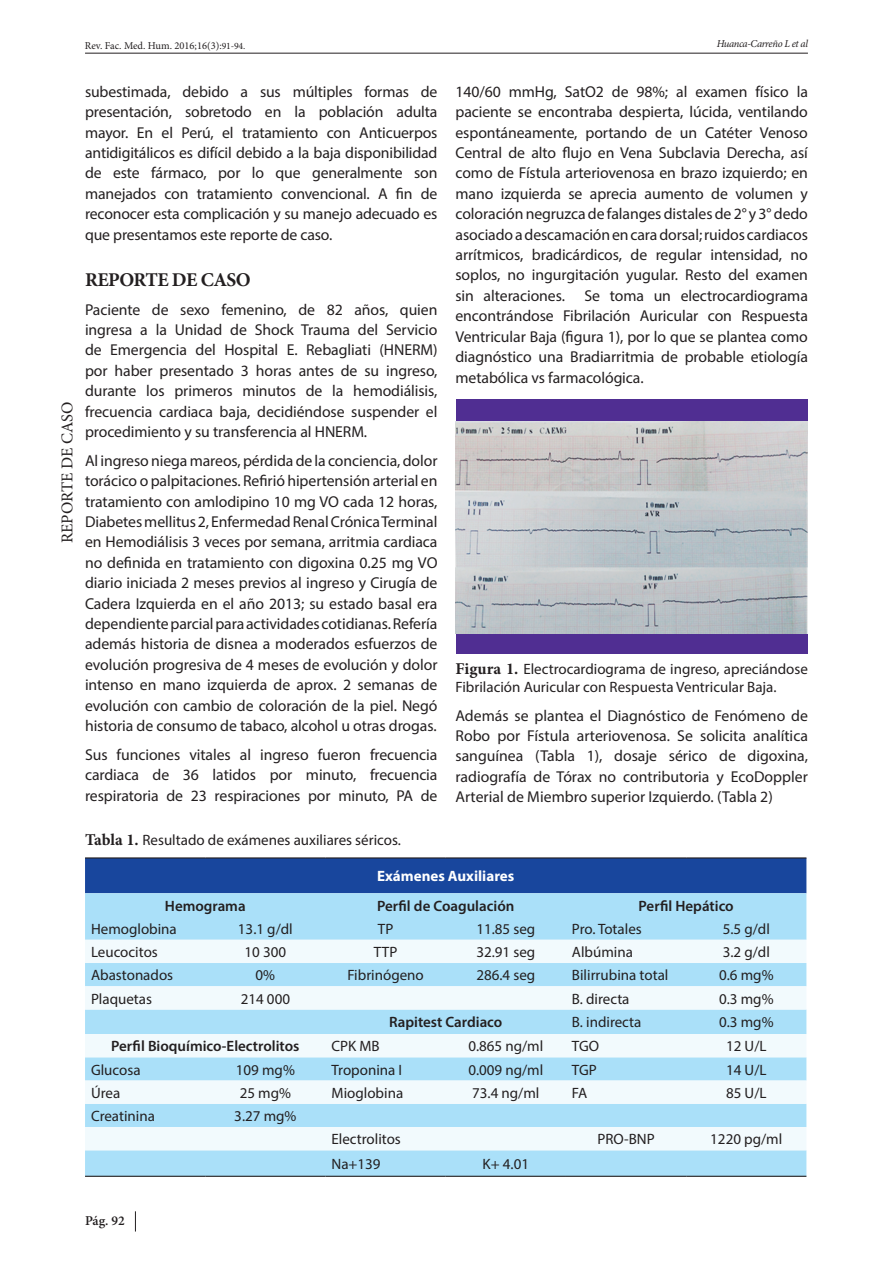
<style>
.page{position:relative;width:893px;height:1263px;background:#fff}
.page>*{position:absolute;margin:0;border:0;box-sizing:border-box;transform-origin:0 0}
.SUB_TITULO_3{font:700 19.5px "Minion Pro";letter-spacing:-.025em;color:#231f20}
.t1{font:16.5px "Minion Pro";color:#231f20}
.PARRAFO_OK{font:15.75px/20.4px "Myriad Pro";letter-spacing:-.005em;color:#231f20;text-align:justify}
.PARRAFO_6_ABAJO{font:15.75px/20.4px "Myriad Pro";letter-spacing:-.01em;color:#231f20;text-align:justify}
.t2{font:15px/18px "Myriad Pro";color:#231f20}
.t3{font:600 15px "Myriad Pro";color:#231f20}
.t4{font:700 15px "Myriad Pro";color:#fff}
.t5{font:600 13.5px "Minion Pro";color:#231f20}
.t6{font:10.5px "Minion Pro";color:#231f20}
.t7{font:italic 10.5px "Minion Pro";letter-spacing:-.035em;color:#231f20}
.s1{font-size:9.75px}
.s2{font-family:"Minion Pro";font-weight:700;font-size:16.5px}
</style>
<div class="page">
<hr style="left:85px;top:53px;width:723px;height:1px;background:#231f20">
<svg style="left:135px;top:1211px;width:1px;height:20px"></svg>
<div style="left:456px;top:399px;width:351px;height:255px;background:#502e92"></div>
<img style="left:455px;top:421px;width:353px;height:212px">
<div style="left:85px;top:858px;width:721px;height:35px;background:#18469d"></div>
<div style="left:85px;top:893px;width:721px;height:283px;background:#aae0f9"></div>
<svg style="left:85px;top:940px;width:721px;height:210px;fill:#f2fafd"></svg>
<hr style="left:85px;top:857px;width:120px;height:1px;background:#231f20">
<hr style="left:205px;top:857px;width:120px;height:1px;background:#231f20">
<hr style="left:325px;top:857px;width:121px;height:1px;background:#231f20">
<hr style="left:446px;top:857px;width:120px;height:1px;background:#231f20">
<hr style="left:566px;top:857px;width:120px;height:1px;background:#231f20">
<hr style="left:686px;top:857px;width:120px;height:1px;background:#231f20">
<hr style="left:85px;top:1176px;width:120px;height:1px;background:#231f20">
<hr style="left:205px;top:1176px;width:120px;height:1px;background:#231f20">
<hr style="left:325px;top:1176px;width:121px;height:1px;background:#231f20">
<hr style="left:446px;top:1176px;width:120px;height:1px;background:#231f20">
<hr style="left:566px;top:1176px;width:120px;height:1px;background:#231f20">
<hr style="left:686px;top:1176px;width:120px;height:1px;background:#231f20">
<p class="t6" style="left:85px;top:38px;width:162px">Rev. Fac. Med. Hum. 2016;16(3):<span class="s1">91-94.</span></p>
<p class="t7" style="left:717px;top:36px;width:93px">Huanca-Carreño L et al</p>
<p class="t1" style="left:56px;top:543px;width:143px;rotate:-90deg">REPORTE DE CASO</p>
<p class="PARRAFO_6_ABAJO" style="left:85px;top:81px;width:354px">subestimada, debido a sus múltiples formas de presentación, sobretodo en la población adulta mayor. En el Perú, el tratamiento con Anticuerpos antidigitálicos es difícil debido a la baja disponibilidad de este fármaco, por lo que generalmente son manejados con tratamiento convencional. A fin de reconocer esta complicación y su manejo adecuado es que presentamos este reporte de caso.</p>
<p class="SUB_TITULO_3" style="left:85px;top:266px;width:167px">REPORTE DE CASO</p>
<p class="PARRAFO_OK" style="left:85px;top:299px;width:354px">Paciente de sexo femenino, de 82 años, quien ingresa a la Unidad de Shock Trauma del Servicio de Emergencia del Hospital E. Rebagliati (HNERM) por haber presentado 3 horas antes de su ingreso, durante los primeros minutos de la hemodiálisis, frecuencia cardiaca baja, decidiéndose suspender el procedimiento y su transferencia al HNERM.</p>
<p class="PARRAFO_OK" style="left:85px;top:450px;width:354px">Al ingreso niega mareos, pérdida de la conciencia, dolor torácico o palpitaciones. Refirió hipertensión arterial en tratamiento con amlodipino 10 mg VO cada 12 horas, Diabetes mellitus 2, Enfermedad Renal Crónica Terminal en Hemodiálisis 3 veces por semana, arritmia cardiaca no definida en tratamiento con digoxina 0.25 mg VO diario iniciada 2 meses previos al ingreso y Cirugía de Cadera Izquierda en el año 2013; su estado basal era dependiente parcial para actividades cotidianas. Refería además historia de disnea a moderados esfuerzos de evolución progresiva de 4 meses de evolución y dolor intenso en mano izquierda de aprox. 2 semanas de evolución con cambio de coloración de la piel. Negó historia de consumo de tabaco, alcohol u otras drogas.</p>
<p class="PARRAFO_OK" style="left:85px;top:744px;width:354px">Sus funciones vitales al ingreso fueron frecuencia cardiaca de 36 latidos por minuto, frecuencia respiratoria de 23 respiraciones por minuto, PA de</p>
<p class="PARRAFO_OK" style="left:455px;top:81px;width:354px">140/60 mmHg, SatO2 de 98%; al examen físico la paciente se encontraba despierta, lúcida, ventilando espontáneamente, portando de un Catéter Venoso Central de alto flujo en Vena Subclavia Derecha, así como de Fístula arteriovenosa en brazo izquierdo; en mano izquierda se aprecia aumento de volumen y coloración negruzca de falanges distales de 2° y 3° dedo asociado a descamación en cara dorsal; ruidos cardiacos arrítmicos, bradicárdicos, de regular intensidad, no soplos, no ingurgitación yugular. Resto del examen sin alteraciones. Se toma un electrocardiograma encontrándose Fibrilación Auricular con Respuesta Ventricular Baja (figura 1), por lo que se plantea como diagnóstico una Bradiarritmia de probable etiología metabólica vs farmacológica.</p>
<p class="t2" style="left:455px;top:660px;width:354px"><span class="s2">Figura 1.</span> Electrocardiograma de ingreso, apreciándose<br>Fibrilación Auricular con Respuesta Ventricular Baja.</p>
<p class="PARRAFO_6_ABAJO" style="left:455px;top:705px;width:354px">Además se plantea el Diagnóstico de Fenómeno de Robo por Fístula arteriovenosa. Se solicita analítica sanguínea (Tabla 1), dosaje sérico de digoxina, radiografía de Tórax no contributoria y EcoDoppler Arterial de Miembro superior Izquierdo. (Tabla 2)</p>
<p class="t2" style="left:85px;top:831px;width:317px"><span class="s2">Tabla 1.</span> Resultado de exámenes auxiliares séricos.</p>
<p class="t4" style="left:377px;top:866px;width:139px">Exámenes Auxiliares</p>
<p class="t3" style="left:165px;top:896px;width:82px">Hemograma</p>
<p class="t3" style="left:377px;top:896px;width:139px">Perfil de Coagulación</p>
<p class="t3" style="left:639px;top:896px;width:97px">Perfil Hepático</p>
<p class="t2" style="left:91px;top:919px;width:87px">Hemoglobina</p>
<p class="t2" style="left:238px;top:919px;width:56px">13.1 g/dl</p>
<p class="t2" style="left:378px;top:919px;width:17px">TP</p>
<p class="t2" style="left:476px;top:919px;width:60px">11.85 seg</p>
<p class="t2" style="left:572px;top:919px;width:71px">Pro. Totales</p>
<p class="t2" style="left:723px;top:919px;width:49px">5.5 g/dl</p>
<p class="t2" style="left:91px;top:943px;width:68px">Leucocitos</p>
<p class="t2" style="left:245px;top:943px;width:43px">10 300</p>
<p class="t2" style="left:374px;top:943px;width:25px">TTP</p>
<p class="t2" style="left:476px;top:943px;width:60px">32.91 seg</p>
<p class="t2" style="left:572px;top:943px;width:63px">Albúmina</p>
<p class="t2" style="left:723px;top:943px;width:49px">3.2 g/dl</p>
<p class="t2" style="left:91px;top:966px;width:84px">Abastonados</p>
<p class="t2" style="left:256px;top:966px;width:21px">0%</p>
<p class="t2" style="left:347px;top:966px;width:78px">Fibrinógeno</p>
<p class="t2" style="left:476px;top:966px;width:60px">286.4 seg</p>
<p class="t2" style="left:572px;top:966px;width:98px">Bilirrubina total</p>
<p class="t2" style="left:719px;top:966px;width:56px">0.6 mg%</p>
<p class="t2" style="left:91px;top:989px;width:63px">Plaquetas</p>
<p class="t2" style="left:241px;top:989px;width:51px">214 000</p>
<p class="t2" style="left:572px;top:989px;width:59px">B. directa</p>
<p class="t2" style="left:719px;top:989px;width:56px">0.3 mg%</p>
<p class="t3" style="left:389px;top:1013px;width:115px">Rapitest Cardiaco</p>
<p class="t2" style="left:572px;top:1013px;width:71px">B. indirecta</p>
<p class="t2" style="left:719px;top:1013px;width:56px">0.3 mg%</p>
<p class="t3" style="left:111px;top:1037px;width:190px">Perfil Bioquímico-Electrolitos</p>
<p class="t2" style="left:331px;top:1037px;width:50px">CPK MB</p>
<p class="t2" style="left:468px;top:1037px;width:76px">0.865 ng/ml</p>
<p class="t2" style="left:572px;top:1037px;width:29px">TGO</p>
<p class="t2" style="left:726px;top:1037px;width:42px">12 U/L</p>
<p class="t2" style="left:91px;top:1060px;width:51px">Glucosa</p>
<p class="t2" style="left:236px;top:1060px;width:61px">109 mg%</p>
<p class="t2" style="left:331px;top:1060px;width:72px">Troponina I</p>
<p class="t2" style="left:468px;top:1060px;width:76px">0.009 ng/ml</p>
<p class="t2" style="left:572px;top:1060px;width:26px">TGP</p>
<p class="t2" style="left:726px;top:1060px;width:42px">14 U/L</p>
<p class="t2" style="left:91px;top:1083px;width:31px">Úrea</p>
<p class="t2" style="left:240px;top:1083px;width:53px">25 mg%</p>
<p class="t2" style="left:331px;top:1083px;width:73px">Mioglobina</p>
<p class="t2" style="left:472px;top:1083px;width:69px">73.4 ng/ml</p>
<p class="t2" style="left:572px;top:1083px;width:17px">FA</p>
<p class="t2" style="left:726px;top:1083px;width:42px">85 U/L</p>
<p class="t2" style="left:91px;top:1107px;width:65px">Creatinina</p>
<p class="t2" style="left:234px;top:1107px;width:64px">3.27 mg%</p>
<p class="t2" style="left:331px;top:1130px;width:71px">Electrolitos</p>
<p class="t2" style="left:597px;top:1130px;width:59px">PRO-BNP</p>
<p class="t2" style="left:710px;top:1130px;width:74px">1220 pg/ml</p>
<p class="t2" style="left:331px;top:1155px;width:51px">Na+139</p>
<p class="t2" style="left:483px;top:1155px;width:48px">K+ 4.01</p>
<p class="t5" style="left:85px;top:1211px;width:41px">Pág. 92</p>
</div>
